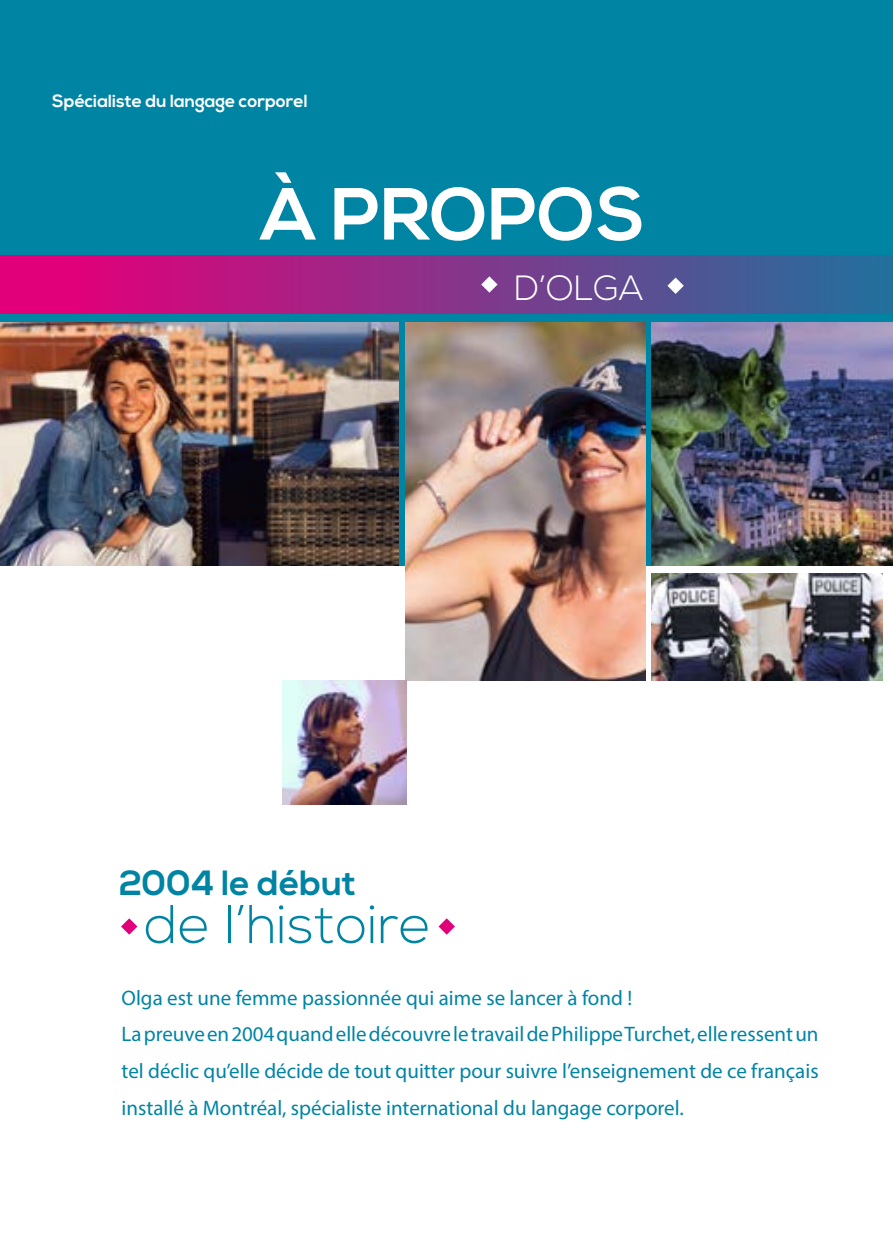
<style>
.page{position:relative;width:893px;height:1241px;background:#fff}
.page>*{position:absolute;margin:0;border:0;box-sizing:border-box;transform-origin:0 0}
.t1{font:700 73.5px "Nexa";color:#fff}
.t2{font:300 54.25px "Nexa";color:#0084a4}
.t3{font:700 35px "Nexa";color:#0084a4}
.t4{font:300 35px "Nexa";color:#fff}
.t5{font:21px/36.8px "Myriad Pro";color:#0084a4}
.t6{font:700 17.5px "Nexa";color:#fff}
</style>
<div class="page">
<div style="left:0;top:0;width:893px;height:566px;background:#0084a4"></div>
<img style="left:0;top:322px;width:399px;height:244px">
<img style="left:652px;top:322px;width:241px;height:244px">
<img style="left:406px;top:322px;width:239px;height:358px">
<img style="left:282px;top:680px;width:124px;height:124px">
<img style="left:652px;top:573px;width:230px;height:107px">
<svg style="left:121px;top:918px;width:16px;height:16px"></svg>
<svg style="left:439px;top:918px;width:16px;height:16px"></svg>
<div style="left:0;top:255px;width:893px;height:59px;background:linear-gradient(to right,#f00077,#226f9d)"></div>
<svg style="left:481px;top:276px;width:17px;height:17px"></svg>
<svg style="left:667px;top:277px;width:17px;height:17px"></svg>
<p class="t6" style="left:52px;top:91px;width:257px">Spécialiste du langage corporel</p>
<h1 class="t1" style="left:261px;top:172px;width:386px">À PROPOS</h1>
<h3 class="t4" style="left:514px;top:268px;width:131px">D’OLGA</h3>
<h3 class="t3" style="left:119px;top:862px;width:239px">2004 le début</h3>
<h2 class="t2" style="left:144px;top:893px;width:288px">de l’histoire</h2>
<p class="t5" style="left:122px;top:978px;width:699px">Olga est une femme passionnée qui aime se lancer à fond !<br>La preuve en 2004 quand elle découvre le travail de Philippe Turchet, elle ressent un tel déclic qu’elle décide de tout quitter pour suivre l’enseignement de ce français installé à Montréal, spécialiste international du langage corporel.</p>
</div>
